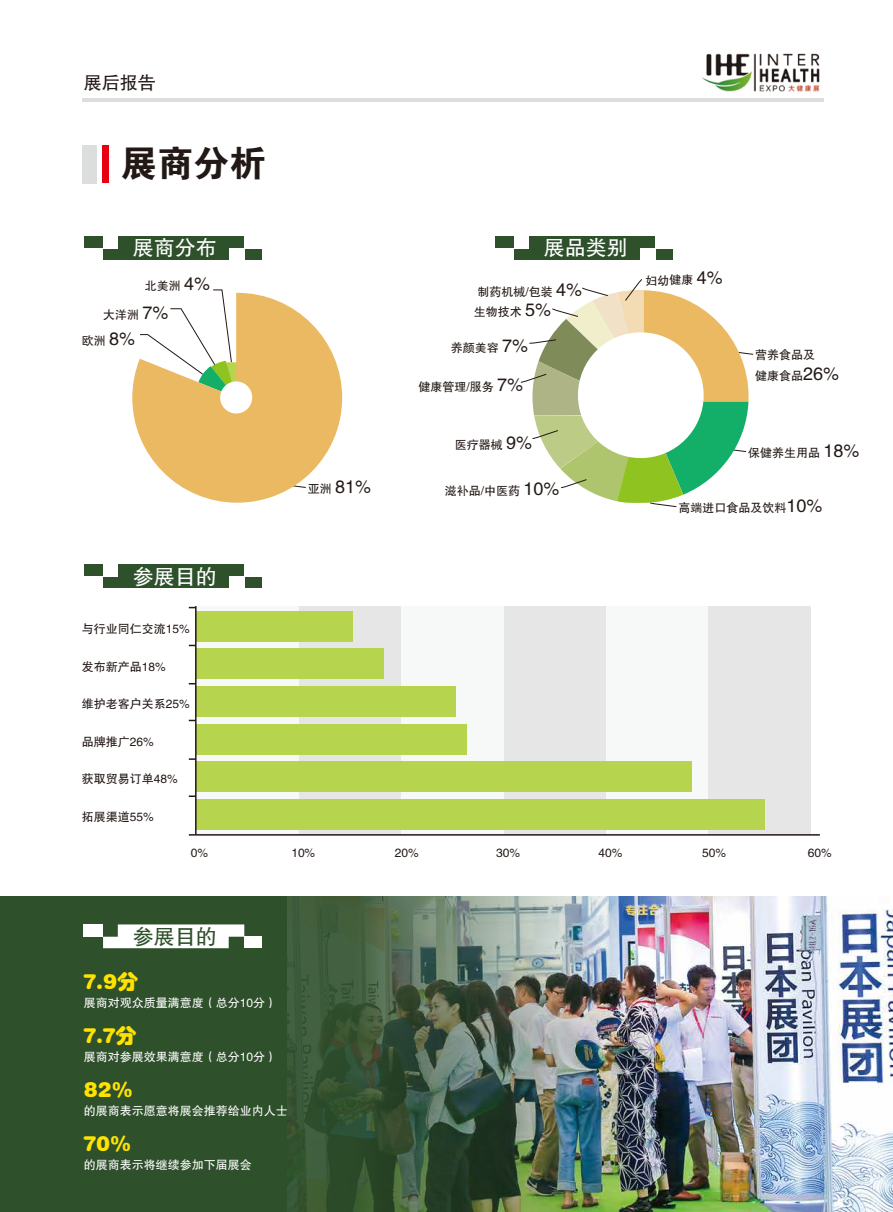
<style>
.page{position:relative;width:893px;height:1212px;background:#fff}
.page>*{position:absolute;margin:0;border:0;box-sizing:border-box;transform-origin:0 0}
.t1{font:36.3px "FZDHTJW GB1 0";color:#221815}
.t2{font:21px "FZHPJW GB1 0";color:#ffe200}
.t3{font:21px "FZHTJW GB1 0";color:#fff}
.t4{font:21px "FZHTJW GB1 0";color:#2e502b}
.t5{font:18px "FZHTJW GB1 0";color:#221815}
.t6{font:12px/21px "FZHTJW GB1 0";color:#221815}
.t7{font:12px "FZHTJW GB1 0";color:#fff}
.s1{font-size:18px}
.s2{font-size:12px}
</style>
<div class="page">
<img style="left:701px;top:53px;width:119px;height:39px">
<div style="left:82px;top:145px;width:14px;height:38px;background:#dcdddd"></div>
<div style="left:102px;top:145px;width:7px;height:38px;background:#e60012"></div>
<hr style="left:82px;top:98px;width:742px;height:4px;background:#dcdddd">
<div style="left:84px;top:236px;width:177px;height:24px;background:#2e502b"></div>
<div style="left:83px;top:248px;width:20px;height:20px;background:#fff"></div>
<div style="left:103px;top:228px;width:15px;height:20px;background:#fff"></div>
<div style="left:244px;top:228px;width:19px;height:20px;background:#fff"></div>
<div style="left:229px;top:248px;width:15px;height:20px;background:#fff"></div>
<div style="left:84px;top:564px;width:177px;height:24px;background:#2e502b"></div>
<div style="left:83px;top:577px;width:20px;height:20px;background:#fff"></div>
<div style="left:103px;top:557px;width:15px;height:20px;background:#fff"></div>
<div style="left:244px;top:557px;width:19px;height:20px;background:#fff"></div>
<div style="left:229px;top:577px;width:15px;height:20px;background:#fff"></div>
<svg style="left:132px;top:293px;width:210px;height:210px;fill:#eab961"></svg>
<div style="left:220px;top:381px;width:32px;height:32px;background:#fff;border-radius:50%"></div>
<div style="left:495px;top:236px;width:177px;height:24px;background:#2e502b"></div>
<div style="left:494px;top:248px;width:20px;height:20px;background:#fff"></div>
<div style="left:514px;top:228px;width:15px;height:20px;background:#fff"></div>
<div style="left:655px;top:228px;width:19px;height:20px;background:#fff"></div>
<div style="left:640px;top:248px;width:15px;height:20px;background:#fff"></div>
<svg style="left:520px;top:279px;width:234px;height:228px"></svg>
<div style="left:578px;top:332px;width:126px;height:126px;background:#fff;border-radius:50%"></div>
<div style="left:197px;top:606px;width:103px;height:229px;background:#f7f8f8"></div>
<div style="left:299px;top:606px;width:103px;height:229px;background:#e6e6e6"></div>
<div style="left:402px;top:606px;width:102px;height:229px;background:#f7f8f8"></div>
<div style="left:504px;top:606px;width:102px;height:229px;background:#e6e6e6"></div>
<div style="left:606px;top:606px;width:103px;height:229px;background:#f7f8f8"></div>
<div style="left:708px;top:606px;width:103px;height:229px;background:#e6e6e6"></div>
<div style="left:196px;top:611px;width:157px;height:30px;background:#b7d44f"></div>
<hr style="left:195px;top:606px;width:2px;height:229px;background:#221815">
<img style="left:13px;top:621px;width:880px;height:591px">
<h3 class="t5" style="left:84px;top:72px;width:74px">展后报告</h3>
<h1 class="t1" style="left:121px;top:144px;width:147px">展商分析</h1>
<h2 class="t3" style="left:133px;top:237px;width:86px">展商分布</h2>
<p class="t6" style="left:145px;top:275px;width:67px">北美洲 <span class="s1">4%</span></p>
<p class="t6" style="left:103px;top:304px;width:67px">大洋洲 <span class="s1">7%</span></p>
<p class="t6" style="left:82px;top:330px;width:55px">欧洲 <span class="s1">8%</span></p>
<h2 class="t3" style="left:133px;top:565px;width:86px">参展目的</h2>
<p class="t6" style="left:82px;top:618px;width:109px">与行业同仁交流15%</p>
<p class="t6" style="left:82px;top:656px;width:85px">发布新产品18%</p>
<p class="t6" style="left:82px;top:693px;width:109px">维护老客户关系25%</p>
<p class="t6" style="left:82px;top:731px;width:73px">品牌推广26%</p>
<p class="t6" style="left:82px;top:768px;width:97px">获取贸易订单48%</p>
<p class="t6" style="left:82px;top:806px;width:73px">拓展渠道55%</p>
<h3 class="t5" style="left:308px;top:476px;width:65px"><span class="s2">亚洲</span> 81%</h3>
<h2 class="t3" style="left:544px;top:237px;width:85px">展品类别</h2>
<p class="t6" style="left:478px;top:282px;width:106px">制药机械/包装 <span class="s1">4%</span></p>
<p class="t6" style="left:474px;top:302px;width:79px">生物技术 <span class="s1">5%</span></p>
<p class="t6" style="left:451px;top:338px;width:79px">养颜美容 <span class="s1">7%</span></p>
<p class="t6" style="left:419px;top:376px;width:106px">健康管理/服务 <span class="s1">7%</span></p>
<p class="t6" style="left:455px;top:434px;width:79px">医疗器械 <span class="s1">9%</span></p>
<p class="t6" style="left:445px;top:480px;width:116px">滋补品/中医药 <span class="s1">10%</span></p>
<p class="t6" style="left:645px;top:270px;width:79px;rotate:-1deg">妇幼健康 <span class="s1">4%</span></p>
<p class="t6" style="left:755px;top:345px;width:85px">营养食品及<br>健康食品<span class="s1">26%</span></p>
<p class="t6" style="left:748px;top:442px;width:113px">保健养生用品 <span class="s1">18%</span></p>
<p class="t6" style="left:678px;top:497px;width:145px">高端进口食品及饮料<span class="s1">10%</span></p>
<p class="t6" style="left:191px;top:842px;width:19px">0%</p>
<p class="t6" style="left:291px;top:842px;width:25px">10%</p>
<p class="t6" style="left:395px;top:842px;width:25px">20%</p>
<p class="t6" style="left:496px;top:842px;width:25px">30%</p>
<p class="t6" style="left:599px;top:842px;width:25px">40%</p>
<p class="t6" style="left:702px;top:842px;width:25px">50%</p>
<p class="t6" style="left:808px;top:842px;width:25px">60%</p>
<h2 class="t4" style="left:133px;top:925px;width:86px">参展目的</h2>
<h2 class="t2" style="left:84px;top:970px;width:56px">7.9分</h2>
<p class="t7" style="left:84px;top:996px;width:195px">展商对观众质量满意度（总分10分）</p>
<h2 class="t2" style="left:84px;top:1024px;width:54px">7.7分</h2>
<p class="t7" style="left:84px;top:1050px;width:195px">展商对参展效果满意度（总分10分）</p>
<h2 class="t2" style="left:84px;top:1078px;width:51px">82%</h2>
<p class="t7" style="left:84px;top:1104px;width:206px">的展商表示愿意将展会推荐给业内人士</p>
<h2 class="t2" style="left:84px;top:1132px;width:49px">70%</h2>
<p class="t7" style="left:84px;top:1158px;width:170px">的展商表示将继续参加下届展会</p>
</div>
